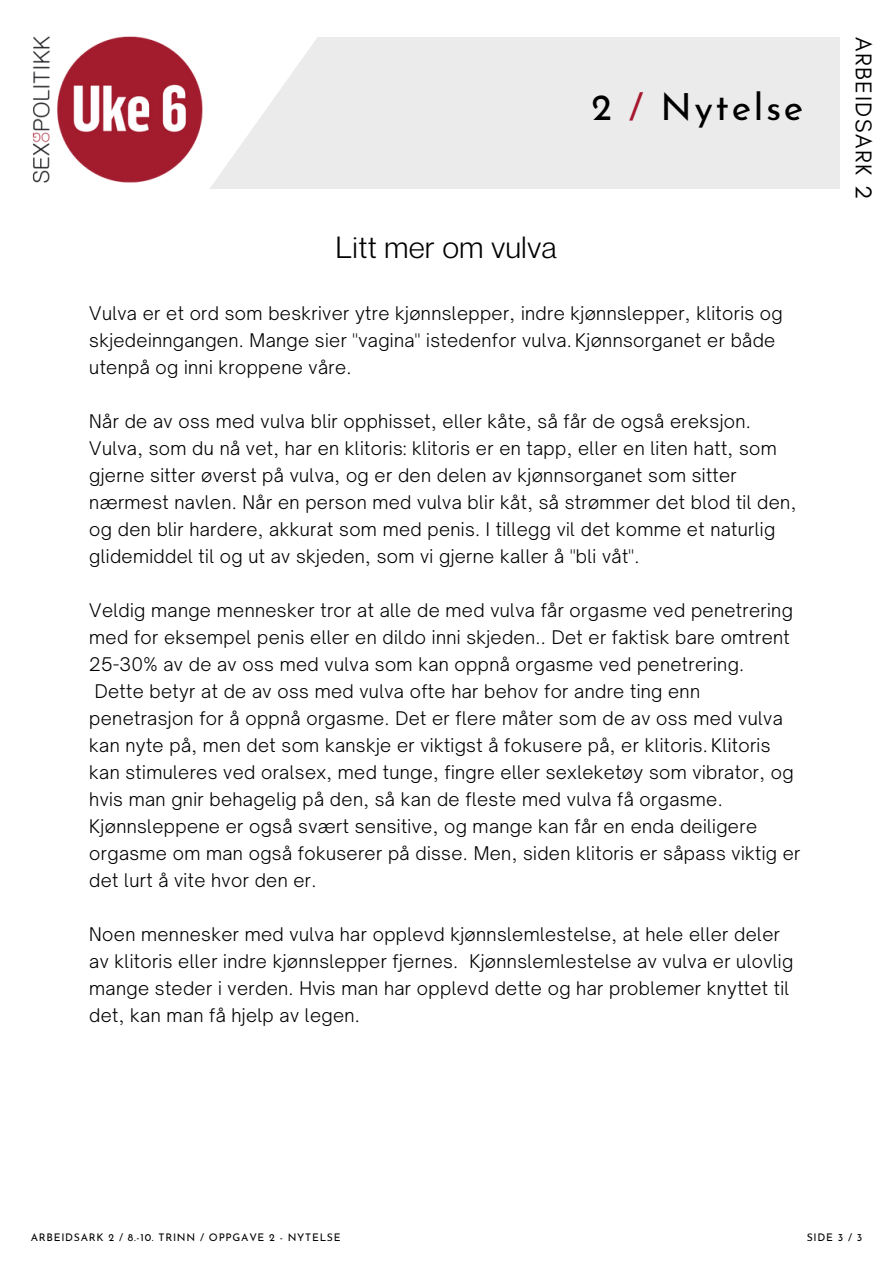
<style>
.page{position:relative;width:893px;height:1264px;background:#fff}
.page>*{position:absolute;margin:0;border:0;box-sizing:border-box;transform-origin:0 0}
.t1{font:37.5px "Josefin Sans";letter-spacing:.07em;color:#000}
.t2{font:30px "Neue Montreal";letter-spacing:.025em;color:#000}
.t3{font:23.25px "Glacial Indifference";letter-spacing:.07em;color:#000}
.t4{font:300 18px/27px "Open Sauce One";letter-spacing:.02em;color:#000}
.t5{font:10.5px "Josefin Sans";letter-spacing:.07em;color:#000}
.s1{color:#a6192e}
</style>
<div class="page">
<div style="left:31px;top:37px;width:808px;height:151px;background:#ebebeb"></div>
<svg style="left:218px;top:37px;width:146px;height:152px"></svg>
<img style="left:31px;top:36px;width:187px;height:153px">
<h1 class="t1" style="left:591px;top:92px;width:213px">2 <span class="s1">/</span> Nytelse</h1>
<h2 class="t2" style="left:335px;top:229px;width:223px">Litt mer om vulva</h2>
<p class="t4" style="left:89px;top:300px;width:695px">Vulva er et ord som beskriver ytre kjønnslepper, indre kjønnslepper, klitoris og skjedeinngangen. Mange sier "vagina" istedenfor vulva. Kjønnsorganet er både utenpå og inni kroppene våre.</p>
<p class="t4" style="left:89px;top:408px;width:708px">Når de av oss med vulva blir opphisset, eller kåte, så får de også ereksjon.<br>Vulva, som du nå vet, har en klitoris: klitoris er en tapp, eller en liten hatt, som gjerne sitter øverst på vulva, og er den delen av kjønnsorganet som sitter nærmest navlen. Når en person med vulva blir kåt, så strømmer det blod til den, og den blir hardere, akkurat som med penis. I tillegg vil det komme et naturlig glidemiddel til og ut av skjeden, som vi gjerne kaller å "bli våt".</p>
<p class="t4" style="left:89px;top:596px;width:712px">Veldig mange mennesker tror at alle de med vulva får orgasme ved penetrering med for eksempel penis eller en dildo inni skjeden.. Det er faktisk bare omtrent 25-30% av de av oss med vulva som kan oppnå orgasme ved penetrering.<br>Dette betyr at de av oss med vulva ofte har behov for andre ting enn penetrasjon for å oppnå orgasme. Det er flere måter som de av oss med vulva kan nyte på, men det som kanskje er viktigst å fokusere på, er klitoris. Klitoris kan stimuleres ved oralsex, med tunge, fingre eller sexleketøy som vibrator, og hvis man gnir behagelig på den, så kan de fleste med vulva få orgasme.<br>Kjønnsleppene er også svært sensitive, og mange kan får en enda deiligere orgasme om man også fokuserer på disse. Men, siden klitoris er såpass viktig er det lurt å vite hvor den er.</p>
<p class="t4" style="left:89px;top:920px;width:705px">Noen mennesker med vulva har opplevd kjønnslemlestelse, at hele eller deler av klitoris eller indre kjønnslepper fjernes. Kjønnslemlestelse av vulva er ulovlig mange steder i verden. Hvis man har opplevd dette og har problemer knyttet til det, kan man få hjelp av legen.</p>
<p class="t3" style="left:877px;top:37px;width:164px;rotate:90deg">ARBEIDSARK 2</p>
<p class="t5" style="left:31px;top:1232px;width:311px">ARBEIDSARK 2 / 8.-10. TRINN / OPPGAVE 2 - NYTELSE</p>
<p class="t5" style="left:806px;top:1232px;width:57px">SIDE 3 / 3</p>
</div>
